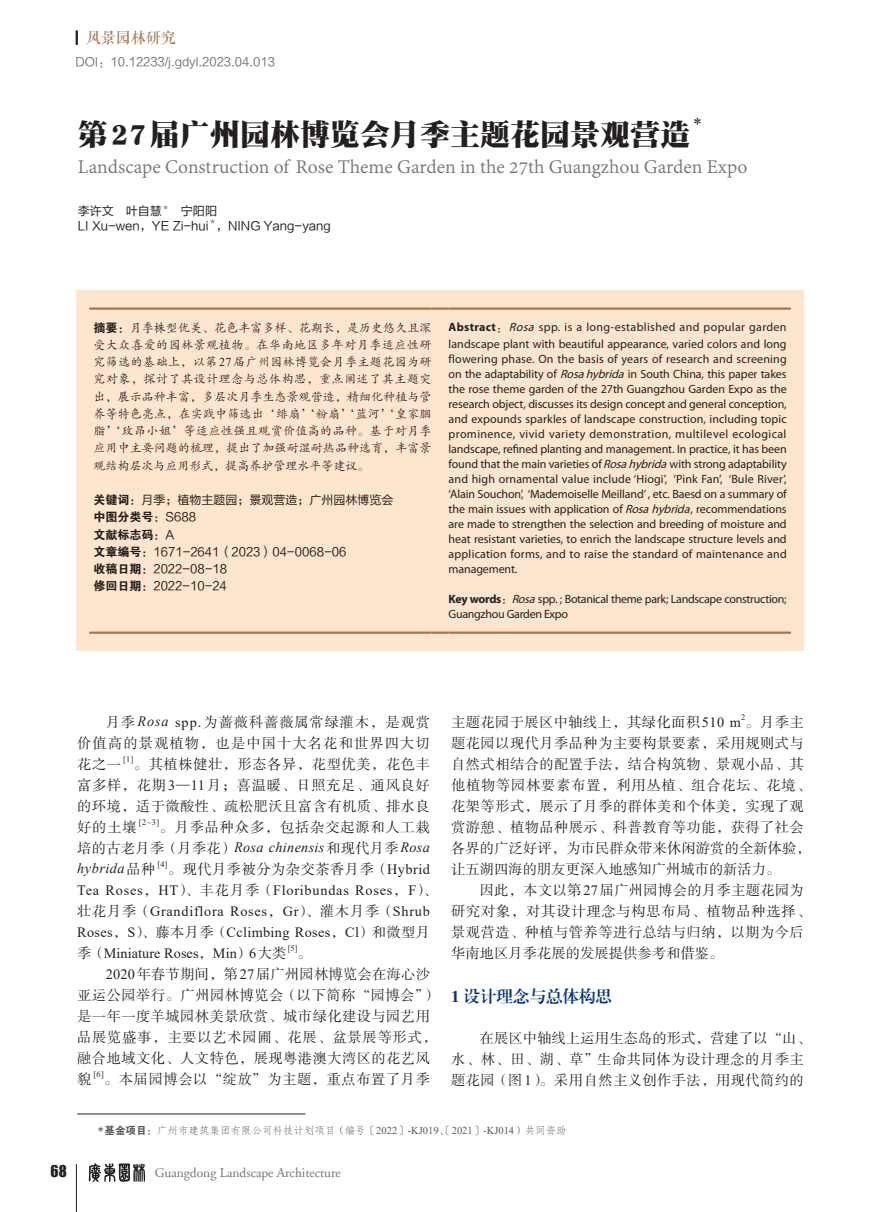
<style>
.page{position:relative;width:893px;height:1212px;background:#fff}
.page>*{position:absolute;margin:0;border:0;box-sizing:border-box;transform-origin:0 0}
.t1{font:30px "DFP Song W12";color:#231f20}
.t2{font:21px "Adobe Devanagari";color:#797473}
.t3{font:17.55px "Times New Roman";color:#231f20}
.t4{font:16.5px "FZXBSK GBK1 0";color:#08357c}
.t5{font:15px "FZQKBYSJW GB1 0";color:#a3784c}
.t6{font:15px "Impact";color:#231f20}
.t7{font:14.25px/21px "FZSSK GBK1 0";letter-spacing:.03em;color:#231f20}
.t8{font:14.25px/21px "Times New Roman";letter-spacing:.05em;color:#231f20}
.t9{font:14.25px "FZSSK GBK1 0";letter-spacing:.055em;color:#231f20}
.t10{font:italic 14.25px/21px "Times New Roman";letter-spacing:.025em;color:#231f20}
.t11{font:13.5px "Adobe Garamond LT";letter-spacing:-.005em;color:#797473}
.t12{font:12px/15px "Myriad Pro";letter-spacing:.005em;color:#231f20}
.t13{font:12px/17.2px "FZKTK GBK1 0";letter-spacing:.005em;color:#231f20;text-align:justify}
.t14{font:12px/17.2px "FZLTHK GBK1 0";color:#231f20}
.t15{font:12px/15px "Myriad Pro";letter-spacing:-.025em;color:#231f20}
.t16{font:12px "FZLTHK GBK1 0";color:#797473}
.t17{font:12px/17.2px "FZDHTK GBK1 0";color:#231f20}
.t18{font:10.5px "FZFSK GBK1 0";color:#57585a}
.t19{font:8.25px "Times New Roman";color:#231f20}
.t20{font:7.05px "FZLTHK GBK1 0";color:#231f20}
.s1{font-family:"FZDHTK GBK1 0"}
.s2{font-family:"Times New Roman"}
.s3{font-family:"FZLTHK GBK1 0"}
.s4{font-weight:700}
.s5{font-family:"FZKTK GBK1 0"}
.s6{font-style:italic}
.s7{font-family:"Sim Hei"}
.s8{font-family:"Times New Roman";font-style:italic}
.s9{font-family:"FZSSK GBK1 0";font-style:normal}
.s10{font-family:"FZSSK GBK1 0"}
</style>
<div class="page">
<svg style="left:76px;top:30px;width:2px;height:15px"></svg>
<img style="left:88px;top:1163px;width:58px;height:19px">
<hr style="left:76px;top:1164px;width:1px;height:48px;background:#231f20">
<div style="left:77px;top:290px;width:727px;height:361px;background:#fee6ce"></div>
<hr style="left:89px;top:307px;width:343px;height:3px;background:#a3784c">
<hr style="left:432px;top:307px;width:17px;height:3px;background:#a3784c">
<hr style="left:449px;top:307px;width:342px;height:3px;background:#a3784c">
<hr style="left:89px;top:631px;width:343px;height:3px;background:#a3784c">
<hr style="left:432px;top:631px;width:17px;height:3px;background:#a3784c">
<hr style="left:449px;top:631px;width:342px;height:3px;background:#a3784c">
<hr style="left:77px;top:1114px;width:228px;height:1px;background:#231f20">
<p class="t5" style="left:86px;top:30px;width:91px">风景园林研究</p>
<p class="t16" style="left:75px;top:55px;width:201px">DOI：10.12233/j.gdyl.2023.04.013</p>
<h1 class="t1" style="left:78px;top:119px;width:614px">第27届广州园林博览会月季主题花园景观营造</h1>
<h3 class="t3" style="left:693px;top:112px;width:10px">*</h3>
<h2 class="t2" style="left:78px;top:155px;width:671px">Landscape Construction of Rose Theme Garden in the 27th Guangzhou Garden Expo</h2>
<p class="t14" style="left:78px;top:203px;width:85px">李许文 叶自慧</p>
<p class="t20" style="left:162px;top:203px;width:8px">＊</p>
<p class="t14" style="left:78px;top:204px;width:140px;line-height:14.4px;text-indent:103px">宁阳阳<br>LI Xu-wen，YE Zi-hui</p>
<p class="t20" style="left:209px;top:218px;width:8px">＊</p>
<p class="t14" style="left:216px;top:217px;width:116px">，NING Yang-yang</p>
<p class="t13" style="left:94px;top:319px;width:340px"><span class="s1">摘要：</span>月季株型优美、花色丰富多样、花期长，是历史悠久且深受大众喜爱的园林景观植物。在华南地区多年对月季适应性研究筛选的基础上，以第<span class="s2">27</span>届广州园林博览会月季主题花园为研究对象，探讨了其设计理念与总体构思，重点阐述了其主题突出，展示品种丰富，多层次月季生态景观营造，精细化种植与管养等特色亮点，在实践中筛选出‘绯扇’‘粉扇’‘蓝河’‘皇家胭脂’‘玫昂小姐’等适应性强且观赏价值高的品种。基于对月季应用中主要问题的梳理，提出了加强耐湿耐热品种选育，丰富景观结构层次与应用形式，提高养护管理水平等建议。</p>
<p class="t14" style="left:94px;top:492px;width:301px"><span class="s1">关键词：</span>月季；植物主题园；景观营造；广州园林博览会</p>
<p class="t17" style="left:94px;top:509px;width:104px">中图分类号：<span class="s3">S688</span>文献标志码：<span class="s3">A</span></p>
<p class="t14" style="left:94px;top:543px;width:254px"><span class="s1">文章编号：</span>1671-2641（2023）04-0068-06<span class="s1">收稿日期：</span>2022-08-18<br><span class="s1">修回日期：</span>2022-10-24</p>
<p class="t12" style="left:449px;top:319px;width:339px;line-height:16.5px"><span class="s4">Abstract</span><span class="s5">：</span><span class="s6">Rosa</span> spp. is a long-established and popular garden landscape plant with beautiful appearance, varied colors and long</p>
<p class="t12" style="left:449px;top:351px;width:340px;text-align:justify">flowering phase. On the basis of years of research and screening on the adaptability of <span class="s6">Rosahybrida</span> in South China, this paper takes the rose theme garden of the 27th Guangzhou Garden Expo as the research object, discusses its design concept and general conception, and expounds sparkles of landscape construction, including topic prominence, vivid variety demonstration, multilevel ecological landscape, refined planting and management. In practice, it has been found that the main varieties of <span class="s6">Rosahybrida</span>with strong adaptability and high ornamental value include ‘Hiogi’, ‘Pink Fan’, ‘Bule River’, ‘Alain Souchon’, ‘Mademoiselle Meilland’ , etc. Baesd on a summary of the main issues with application of <span class="s6">Rosahybrida</span>, recommendations are made to strengthen the selection and breeding of moisture and heat resistant varieties, to enrich the landscape structure levels and application forms, and to raise the standard of maintenance and management.</p>
<p class="t15" style="left:449px;top:591px;width:340px"><span class="s4">Key words</span><span class="s5">：</span><span class="s6">Rosa</span> spp. ; Botanical theme park; Landscape construction;<br>Guangzhou Garden Expo</p>
<p class="t19" style="left:741px;top:711px;width:6px">2</p>
<p class="t7" style="left:451px;top:733px;width:361px">题花园以现代月季品种为主要构景要素，采用规则式与自然式相结合的配置手法，结合构筑物、景观小品、其他植物等园林要素布置，利用丛植、组合花坛、花境、花架等形式，展示了月季的群体美和个体美，实现了观赏游憩、植物品种展示、科普教育等功能，获得了社会各界的广泛好评，为市民群众带来休闲游赏的全新体验，让五湖四海的朋友更深入地感知广州城市的新活力。</p>
<p class="t7" style="left:451px;top:880px;width:361px;text-indent:28px">因此，本文以第<span class="s2">27</span>届广州园博会的月季主题花园为研究对象，对其设计理念与构思布局、植物品种选择、景观营造、种植与管养等进行总结与归纳，以期为今后华南地区月季花展的发展提供参考和借鉴。</p>
<h3 class="t4" style="left:451px;top:986px;width:162px">1 设计理念与总体构思</h3>
<p class="t7" style="left:451px;top:1028px;width:361px;text-indent:28px">在展区中轴线上运用生态岛的形式，营建了以“山、水、林、田、湖、草”生命共同体为设计理念的月季主题花园（图<span class="s2">1</span>）。采用自然主义创作手法，用现代简约的</p>
<p class="t18" style="left:98px;top:1125px;width:470px"><span class="s7">*</span><span class="s1">基金项目：</span>广州市建筑集团有限公司科技计划项目（编号〔<span class="s2">2022</span>〕<span class="s2">-KJ019</span>、〔<span class="s2">2021</span>〕<span class="s2">-KJ014</span>）共同资助</p>
<p class="t7" style="left:451px;top:712px;width:354px">主题花园于展区中轴线上，其绿化面积<span class="s2">510 m</span> 。月季主</p>
<p class="t7" style="left:77px;top:712px;width:354px;text-align:justify;text-indent:28px">月季<span class="s8">Rosa</span> <span class="s2">spp.</span>为蔷薇科蔷薇属常绿灌木，是观赏价值高的景观植物，也是中国十大名花和世界四大切花之一</p>
<p class="t19" style="left:123px;top:753px;width:12px">[1]</p>
<p class="t7" style="left:77px;top:754px;width:354px;text-align:justify;text-indent:57px">。其植株健壮，形态各异，花型优美，花色丰富多样，花期<span class="s2">3</span>—<span class="s2">11</span>月；喜温暖、日照充足、通风良好的环境，适于微酸性、疏松肥沃且富含有机质、排水良好的土壤</p>
<p class="t19" style="left:139px;top:816px;width:22px">[2~3]</p>
<p class="t9" style="left:160px;top:819px;width:272px">。月季品种众多，包括杂交起源和人工栽</p>
<p class="t10" style="left:77px;top:836px;width:354px"><span class="s9">培的古老月季（月季花）</span>Rosa chinensis<span class="s9">和现代月季</span>Rosa hybrida<span class="s9">品种</span></p>
<p class="t19" style="left:157px;top:858px;width:12px">[4]</p>
<p class="t7" style="left:168px;top:859px;width:263px">。现代月季被分为杂交茶香月季（<span class="s2">Hybrid</span></p>
<p class="t8" style="left:77px;top:879px;width:361px">Tea Roses<span class="s10">，</span>HT<span class="s10">）、丰花月季（</span>Floribundas Roses<span class="s10">，</span>F<span class="s10">）、壮花月季（</span>Grandiflora Roses<span class="s10">，</span>Gr<span class="s10">）、灌木月季（</span>Shrub Roses<span class="s10">，</span>S<span class="s10">）、藤本月季（</span>Cclimbing Roses<span class="s10">，</span>Cl<span class="s10">）和微型月季（</span>Miniature Roses<span class="s10">，</span>Min<span class="s10">）</span>6<span class="s10">大类</span></p>
<p class="t19" style="left:288px;top:942px;width:11px">[5]</p>
<p class="t7" style="left:298px;top:943px;width:16px">。</p>
<p class="t7" style="left:106px;top:964px;width:326px"><span class="s2">2020</span>年春节期间，第<span class="s2">27</span>届广州园林博览会在海心沙</p>
<p class="t7" style="left:77px;top:985px;width:361px">亚运公园举行。广州园林博览会（以下简称“园博会”）</p>
<p class="t7" style="left:77px;top:1006px;width:354px">是一年一度羊城园林美景欣赏、城市绿化建设与园艺用</p>
<p class="t9" style="left:77px;top:1029px;width:361px">品展览盛事，主要以艺术园圃、花展、盆景展等形式，</p>
<p class="t7" style="left:77px;top:1048px;width:354px">融合地域文化、人文特色，展现粤港澳大湾区的花艺风</p>
<p class="t7" style="left:77px;top:1069px;width:16px">貌</p>
<p class="t19" style="left:94px;top:1068px;width:12px">[6]</p>
<p class="t7" style="left:104px;top:1069px;width:327px">。本届园博会以“绽放”为主题，重点布置了月季</p>
<p class="t6" style="left:51px;top:1160px;width:18px">68</p>
<p class="t11" style="left:155px;top:1166px;width:187px">Guangdong Landscape Architecture</p>
</div>
